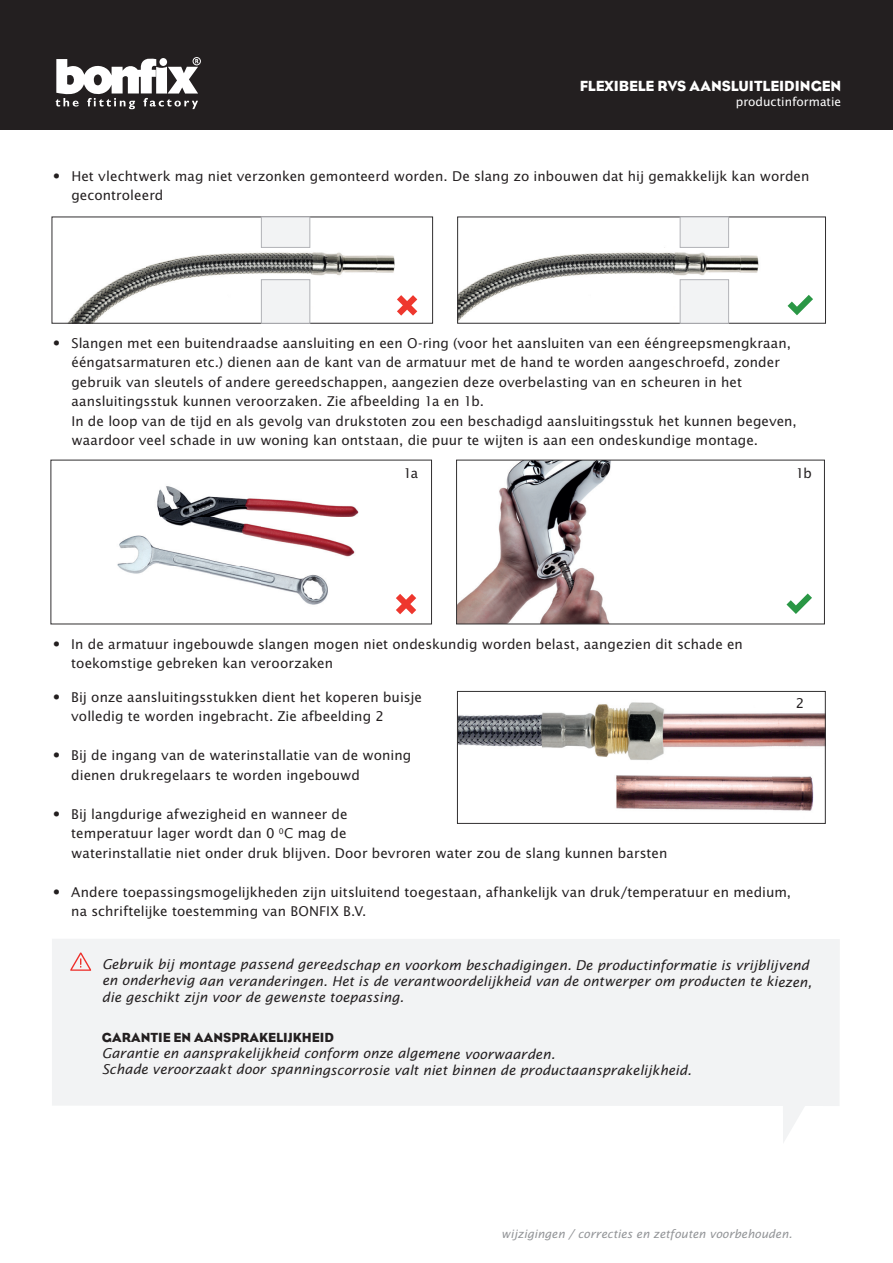
<style>
.page{position:relative;width:893px;height:1263px;background:#fff}
.page>*{position:absolute;margin:0;border:0;box-sizing:border-box;transform-origin:0 0}
.t1{font:15px "Eagle";color:#fff}
.t2{font:13.5px/19.5px "Lucida Sans Std";color:#231f20}
.t3{font:italic 13.5px/16px "Lucida Sans Std";color:#231f20}
.t4{font:13.5px "Eagle";color:#231f20}
.t5{font:12px "Lucida Sans Std";color:#fff}
.t6{font:italic 11.55px "Lucida Sans Std";color:#939598}
.s1{font-family:"Trebuchet MS";font-size:18px}
</style>
<div class="page">
<div style="left:0;top:0;width:893px;height:130px;background:#231f20"></div>
<svg style="left:56px;top:57px;width:145px;height:52px"></svg>
<img style="left:459px;top:702px;width:365px;height:109px">
<div style="left:457px;top:691px;width:369px;height:133px;border:1px solid #312f30"></div>
<img style="left:68px;top:219px;width:350px;height:103px">
<div style="left:52px;top:217px;width:381px;height:107px;border:1px solid #312f30"></div>
<img style="left:459px;top:219px;width:338px;height:103px">
<div style="left:457px;top:217px;width:369px;height:107px;border:1px solid #312f30"></div>
<div style="left:261px;top:279px;width:49px;height:44px;background:#f2f3f4;border:1px solid #b2b3b7"></div>
<div style="left:680px;top:279px;width:49px;height:44px;background:#f2f3f4;border:1px solid #b2b3b7"></div>
<div style="left:261px;top:217px;width:49px;height:31px;background:#f2f3f4;border:1px solid #b2b3b7"></div>
<div style="left:680px;top:217px;width:49px;height:31px;background:#f2f3f4;border:1px solid #b2b3b7"></div>
<svg style="left:788px;top:295px;width:25px;height:20px"></svg>
<svg style="left:397px;top:295px;width:20px;height:21px"></svg>
<svg style="left:52px;top:939px;width:788px;height:204px;fill:#f2f3f4"></svg>
<svg style="left:70px;top:952px;width:21px;height:19px"></svg>
<img style="left:117px;top:486px;width:242px;height:119px">
<img style="left:458px;top:462px;width:153px;height:160px">
<div style="left:456px;top:460px;width:369px;height:164px;border:1px solid #312f30"></div>
<svg style="left:786px;top:593px;width:26px;height:21px"></svg>
<svg style="left:396px;top:594px;width:20px;height:20px"></svg>
<p class="t1" style="left:580px;top:78px;width:263px">FLEXIBELE RVS AANSLUITLEIDINGEN</p>
<p class="t5" style="left:736px;top:95px;width:107px">productinformatie</p>
<p class="t2" style="left:71px;top:166px;width:740px;text-indent:-20px"><span class="s1">•</span> Het vlechtwerk mag niet verzonken gemonteerd worden. De slang zo inbouwen dat hij gemakkelijk kan worden gecontroleerd</p>
<p class="t2" style="left:71px;top:333px;width:727px;text-indent:-20px"><span class="s1">•</span> Slangen met een buitendraadse aansluiting en een O-ring (voor het aansluiten van een ééngreepsmengkraan, ééngatsarmaturen etc.) dienen aan de kant van de armatuur met de hand te worden aangeschroefd, zonder gebruik van sleutels of andere gereedschappen, aangezien deze overbelasting van en scheuren in het aansluitingsstuk kunnen veroorzaken. Zie afbeelding 1a en 1b.<br>In de loop van de tijd en als gevolg van drukstoten zou een beschadigd aansluitingsstuk het kunnen begeven, waardoor veel schade in uw woning kan ontstaan, die puur te wijten is aan een ondeskundige montage.</p>
<p class="t2" style="left:403px;top:463px;width:16px">1a</p>
<p class="t2" style="left:796px;top:463px;width:17px">1b</p>
<p class="t2" style="left:71px;top:634px;width:673px;text-indent:-20px"><span class="s1">•</span> In de armatuur ingebouwde slangen mogen niet ondeskundig worden belast, aangezien dit schade en toekomstige gebreken kan veroorzaken</p>
<p class="t2" style="left:71px;top:687px;width:352px;text-indent:-20px"><span class="s1">•</span> Bij onze aansluitingsstukken dient het koperen buisje volledig te worden ingebracht. Zie afbeelding 2</p>
<p class="t2" style="left:71px;top:746px;width:342px;text-indent:-20px"><span class="s1">•</span> Bij de ingang van de waterinstallatie van de woning dienen drukregelaars te worden ingebouwd</p>
<p class="t2" style="left:71px;top:804px;width:598px;text-indent:-20px"><span class="s1">•</span> Bij langdurige afwezigheid en wanneer de<br>temperatuur lager wordt dan 0 <sup>0</sup>C mag de<br>waterinstallatie niet onder druk blijven. Door bevroren water zou de slang kunnen barsten</p>
<p class="t2" style="left:71px;top:882px;width:721px;text-indent:-20px"><span class="s1">•</span> Andere toepassingsmogelijkheden zijn uitsluitend toegestaan, afhankelijk van druk/temperatuur en medium, na schriftelijke toestemming van BONFIX B.V.</p>
<p class="t3" style="left:102px;top:957px;width:711px">Gebruik bij montage passend gereedschap en voorkom beschadigingen. De productinformatie is vrijblijvend en onderhevig aan veranderingen. Het is de verantwoordelijkheid van de ontwerper om producten te kiezen, die geschikt zijn voor de gewenste toepassing.</p>
<p class="t4" style="left:102px;top:1030px;width:233px">GARANTIE EN AANSPRAKELIJKHEID</p>
<p class="t3" style="left:102px;top:1045px;width:591px">Garantie en aansprakelijkheid conform onze algemene voorwaarden.<br>Schade veroorzaakt door spanningscorrosie valt niet binnen de productaansprakelijkheid.</p>
<p class="t2" style="left:796px;top:693px;width:10px">2</p>
<p class="t6" style="left:501px;top:1227px;width:292px">wijzigingen / correcties en zetfouten voorbehouden.</p>
</div>
